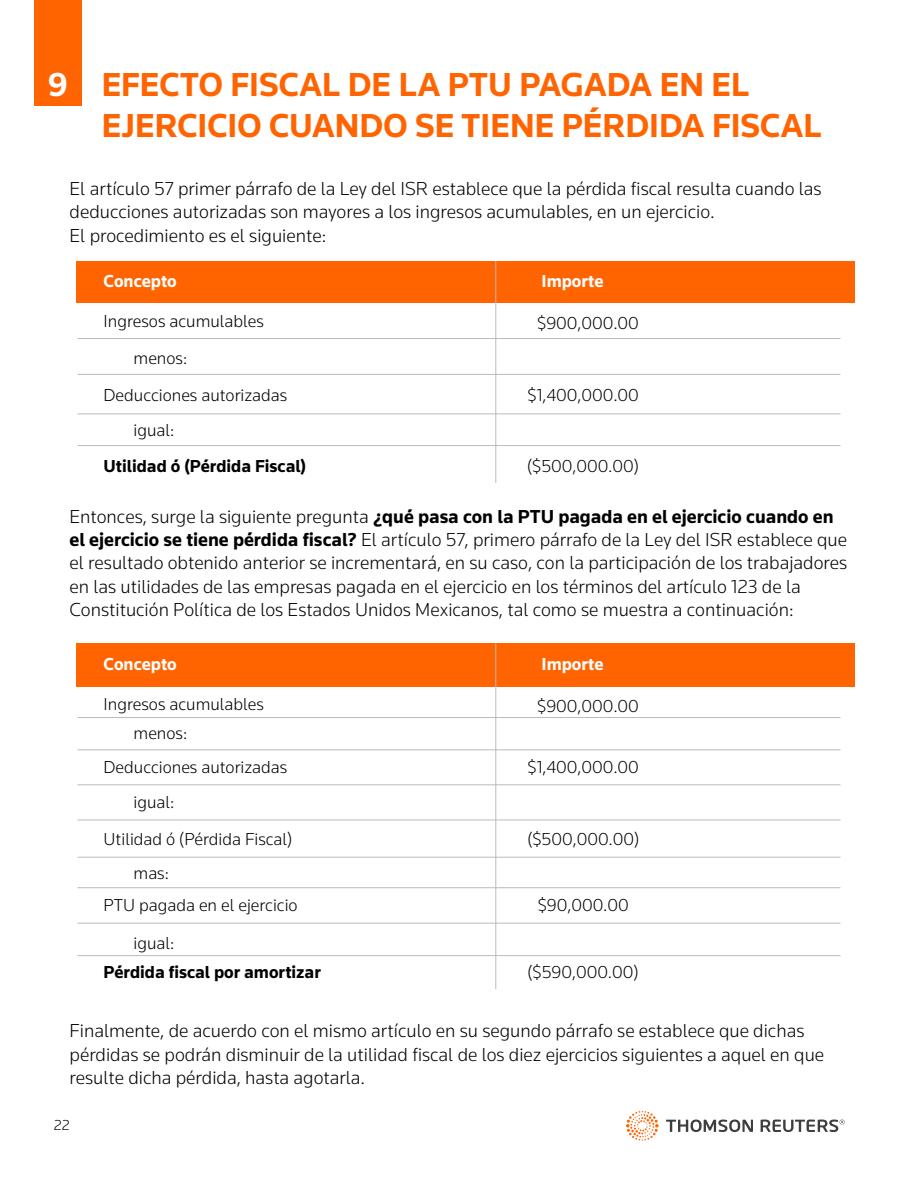
<style>
.page{position:relative;width:918px;height:1188px;background:#fff}
.page>*{position:absolute;margin:0;border:0;box-sizing:border-box;transform-origin:0 0}
.t1{font:700 34.5px/41.4px "Knowledge";color:#ff6400}
.t2{font:700 34.5px "Knowledge";color:#fff}
.t3{font:300 19.5px/23.4px "Knowledge";color:#000}
.t4{font:300 18px/32.2px "Knowledge";color:#000}
.t5{font:700 18px "Knowledge";color:#000}
.t6{font:700 18px "Knowledge";color:#fff}
.t7{font:300 15px "Knowledge";color:#000}
.s1{font-weight:700}
</style>
<div class="page">
<svg style="left:666px;top:1120px;width:179px;height:12px"></svg>
<svg style="left:626px;top:1111px;width:33px;height:30px"></svg>
<div style="left:76px;top:261px;width:779px;height:42px;background:#ff6400"></div>
<hr style="left:495px;top:261px;width:1px;height:222px;background:#bbb">
<hr style="left:78px;top:374px;width:762px;height:1px;background:#bbb">
<hr style="left:78px;top:338px;width:762px;height:1px;background:#bbb">
<hr style="left:78px;top:414px;width:762px;height:1px;background:#bbb">
<hr style="left:78px;top:445px;width:762px;height:1px;background:#bbb">
<div style="left:76px;top:643px;width:779px;height:44px;background:#ff6400"></div>
<hr style="left:495px;top:643px;width:1px;height:346px;background:#bbb">
<hr style="left:78px;top:749px;width:762px;height:1px;background:#bbb">
<hr style="left:78px;top:717px;width:762px;height:1px;background:#bbb">
<hr style="left:78px;top:784px;width:762px;height:1px;background:#bbb">
<hr style="left:78px;top:820px;width:762px;height:1px;background:#bbb">
<hr style="left:78px;top:857px;width:762px;height:1px;background:#bbb">
<hr style="left:78px;top:887px;width:762px;height:1px;background:#bbb">
<hr style="left:78px;top:923px;width:762px;height:1px;background:#bbb">
<hr style="left:78px;top:955px;width:762px;height:1px;background:#bbb">
<div style="left:34px;top:0;width:48px;height:106px;background:#ff6400"></div>
<h1 class="t2" style="left:48px;top:63px;width:21px">9</h1>
<h1 class="t1" style="left:102px;top:63px;width:722px">EFECTO FISCAL DE LA PTU PAGADA EN EL<br>EJERCICIO CUANDO SE TIENE PÉRDIDA FISCAL</h1>
<p class="t3" style="left:70px;top:176px;width:754px">El artículo 57 primer párrafo de la Ley del ISR establece que la pérdida fiscal resulta cuando las deducciones autorizadas son mayores a los ingresos acumulables, en un ejercicio.<br>El procedimiento es el siguiente:</p>
<p class="t6" style="left:104px;top:270px;width:75px">Concepto</p>
<p class="t6" style="left:542px;top:270px;width:64px">Importe</p>
<p class="t4" style="left:104px;top:305px;width:162px">Ingresos acumulables</p>
<p class="t4" style="left:537px;top:307px;width:103px">$900,000.00</p>
<p class="t4" style="left:134px;top:342px;width:55px">menos:</p>
<p class="t4" style="left:104px;top:379px;width:185px">Deducciones autorizadas</p>
<p class="t4" style="left:528px;top:379px;width:113px">$1,400,000.00</p>
<p class="t4" style="left:134px;top:414px;width:42px">igual:</p>
<p class="t5" style="left:104px;top:454px;width:204px">Utilidad ó (Pérdida Fiscal)</p>
<p class="t4" style="left:527px;top:449px;width:113px">($500,000.00)</p>
<p class="t3" style="left:70px;top:504px;width:779px">Entonces, surge la siguiente pregunta <span class="s1">¿qué pasa con la PTU pagada en el ejercicio cuando en el ejercicio se tiene pérdida fiscal?</span> El artículo 57, primero párrafo de la Ley del ISR establece que el resultado obtenido anterior se incrementará, en su caso, con la participación de los trabajadores en las utilidades de las empresas pagada en el ejercicio en los términos del artículo 123 de la Constitución Política de los Estados Unidos Mexicanos, tal como se muestra a continuación:</p>
<p class="t6" style="left:104px;top:653px;width:75px">Concepto</p>
<p class="t6" style="left:542px;top:653px;width:64px">Importe</p>
<p class="t4" style="left:104px;top:688px;width:162px">Ingresos acumulables</p>
<p class="t4" style="left:537px;top:690px;width:103px">$900,000.00</p>
<p class="t4" style="left:134px;top:716px;width:55px">menos:</p>
<p class="t4" style="left:104px;top:751px;width:185px">Deducciones autorizadas</p>
<p class="t4" style="left:528px;top:751px;width:113px">$1,400,000.00</p>
<p class="t4" style="left:134px;top:786px;width:42px">igual:</p>
<p class="t4" style="left:104px;top:823px;width:190px">Utilidad ó (Pérdida Fiscal)</p>
<p class="t4" style="left:527px;top:823px;width:113px">($500,000.00)</p>
<p class="t4" style="left:104px;top:857px;width:196px;text-indent:30px">mas:<br>PTU pagada en el ejercicio</p>
<p class="t4" style="left:538px;top:889px;width:93px">$90,000.00</p>
<p class="t4" style="left:134px;top:926px;width:42px">igual:</p>
<p class="t5" style="left:104px;top:961px;width:219px">Pérdida fiscal por amortizar</p>
<p class="t4" style="left:527px;top:956px;width:113px">($590,000.00)</p>
<p class="t3" style="left:70px;top:1019px;width:756px">Finalmente, de acuerdo con el mismo artículo en su segundo párrafo se establece que dichas pérdidas se podrán disminuir de la utilidad fiscal de los diez ejercicios siguientes a aquel en que resulte dicha pérdida, hasta agotarla.</p>
<p class="t7" style="left:54px;top:1116px;width:17px">22</p>
</div>
